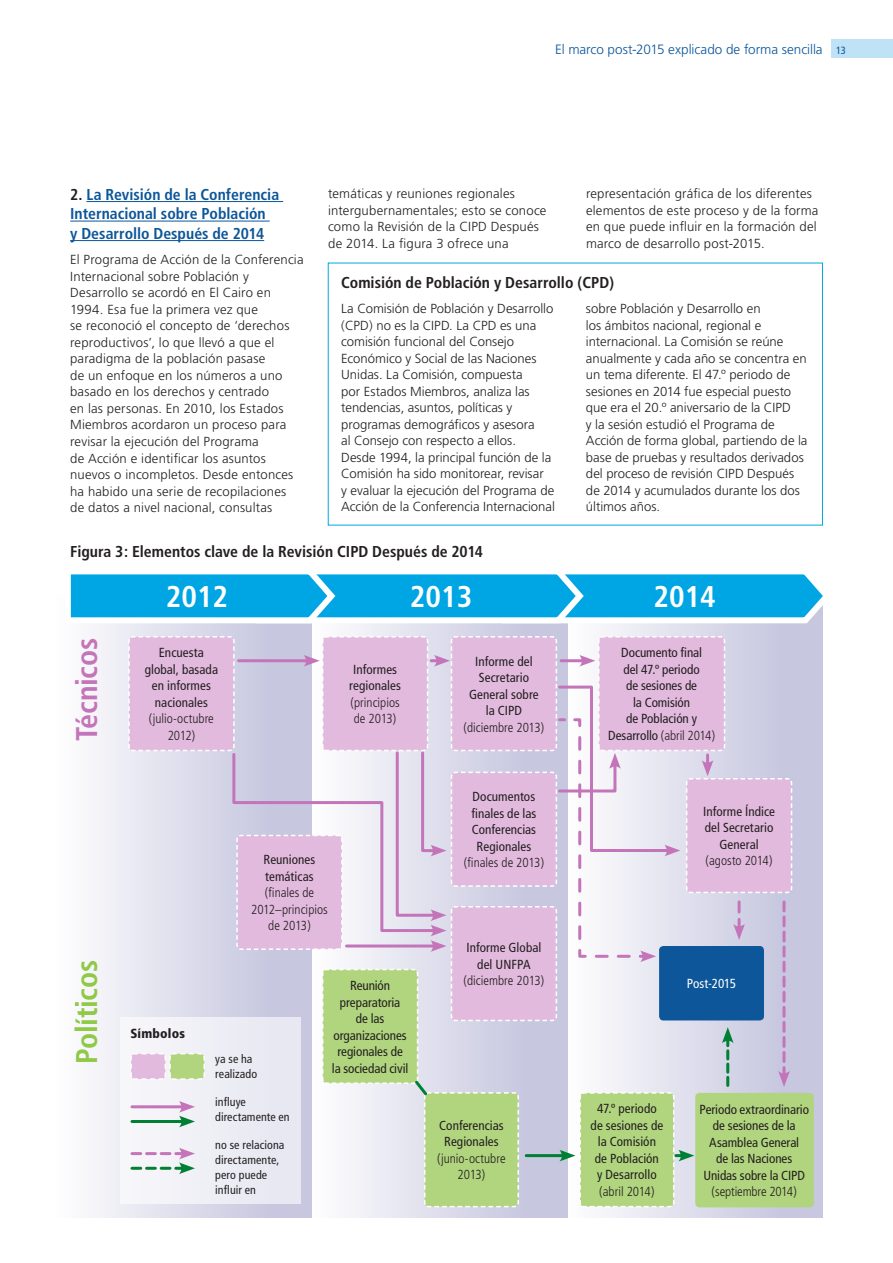
<style>
.page{position:relative;width:893px;height:1263px;background:#fff}
.page>*{position:absolute;margin:0;border:0;box-sizing:border-box;transform-origin:0 0}
.t1{font:700 condensed 30px "Frutiger";color:#fff}
.t2{font:700 condensed 30px "Frutiger";letter-spacing:-.01em;color:#90c848}
.t3{font:700 condensed 30px "Frutiger";letter-spacing:-.01em;color:#c475ba}
.t4{font:700 condensed 15.75px "Frutiger";color:#231f20}
.t5{font:700 condensed 15.75px/19.5px "Frutiger";color:#0c5699}
.t6{font:300 13.5px "Frutiger";color:#0c5699}
.t7{font:300 13.2px/16.5px "Frutiger";letter-spacing:.005em;color:#231f20}
.t8{font:condensed 13.2px/16.5px "Frutiger";color:#231f20;text-align:center}
.t9{font:300 condensed 13.2px/16.5px "Frutiger";color:#231f20;text-align:center}
.t10{font:condensed 13.2px "Frutiger";color:#fff}
.t11{font:900 condensed 13.2px "Frutiger";letter-spacing:.01em;color:#231f20}
.t12{font:condensed 12px/15px "Frutiger";letter-spacing:.005em;color:#231f20}
.s1{font-weight:400;font-stretch:condensed;font-size:10.5px}
.s2{color:#231f20}
.s3{font-weight:300}
</style>
<div class="page">
<div style="left:832px;top:39px;width:61px;height:18px;background:#c0e2f6"></div>
<hr style="left:86px;top:201px;width:197px;height:1px;background:#0c5699">
<hr style="left:70px;top:221px;width:200px;height:1px;background:#0c5699">
<hr style="left:70px;top:240px;width:194px;height:1px;background:#0c5699">
<div style="left:313px;top:596px;width:255px;height:621px;background:linear-gradient(to right,#fdfdfd,#bfbfdc)"></div>
<div style="left:568px;top:596px;width:255px;height:621px;background:linear-gradient(to right,#fdfdfd,#bfbfdc)"></div>
<div style="left:57px;top:596px;width:255px;height:621px;background:linear-gradient(to right,#fdfdfd,#bfbfdc)"></div>
<svg style="left:62px;top:574px;width:761px;height:52px;background:#34b6e7"></svg>
<div style="left:695px;top:1093px;width:119px;height:114px;background:#b1d57e;border-radius:4px"></div>
<div style="left:121px;top:1017px;width:180px;height:186px;background:#f7f7fb"></div>
<svg style="left:127px;top:635px;width:666px;height:573px"></svg>
<p class="t6" style="left:555px;top:42px;width:292px">El marco post-2015 explicado de forma sencilla <span class="s1">13</span></p>
<p class="t5" style="left:70px;top:185px;width:211px"><span class="s2">2.</span> La Revisión de la Conferencia<br>Internacional sobre Población<br>y Desarrollo Después de 2014</p>
<p class="t7" style="left:70px;top:252px;width:235px">El Programa de Acción de la Conferencia Internacional sobre Población y Desarrollo se acordó en El Cairo en 1994. Esa fue la primera vez que<br>se reconoció el concepto de ‘derechos reproductivos’, lo que llevó a que el paradigma de la población pasase<br>de un enfoque en los números a uno basado en los derechos y centrado<br>en las personas. En 2010, los Estados Miembros acordaron un proceso para revisar la ejecución del Programa<br>de Acción e identificar los asuntos nuevos o incompletos. Desde entonces ha habido una serie de recopilaciones de datos a nivel nacional, consultas</p>
<p class="t7" style="left:328px;top:186px;width:220px">temáticas y reuniones regionales intergubernamentales; esto se conoce como la Revisión de la CIPD Después de 2014. La figura 3 ofrece una</p>
<p class="t7" style="left:586px;top:186px;width:234px">representación gráfica de los diferentes elementos de este proceso y de la forma en que puede influir en la formación del marco de desarrollo post-2015.</p>
<p class="t4" style="left:341px;top:273px;width:275px">Comisión de Población y Desarrollo (CPD)</p>
<p class="t7" style="left:341px;top:300px;width:215px">La Comisión de Población y Desarrollo (CPD) no es la CIPD. La CPD es una comisión funcional del Consejo Económico y Social de las Naciones Unidas. La Comisión, compuesta<br>por Estados Miembros, analiza las tendencias, asuntos, políticas y programas demográficos y asesora<br>al Consejo con respecto a ellos.<br>Desde 1994, la principal función de la Comisión ha sido monitorear, revisar<br>y evaluar la ejecución del Programa de Acción de la Conferencia Internacional</p>
<p class="t7" style="left:586px;top:300px;width:223px">sobre Población y Desarrollo en<br>los ámbitos nacional, regional e internacional. La Comisión se reúne anualmente y cada año se concentra en un tema diferente. El 47.º periodo de sesiones en 2014 fue especial puesto que era el 20.º aniversario de la CIPD<br>y la sesión estudió el Programa de Acción de forma global, partiendo de la base de pruebas y resultados derivados del proceso de revisión CIPD Después de 2014 y acumulados durante los dos últimos años.</p>
<p class="t4" style="left:70px;top:542px;width:414px">Figura 3: Elementos clave de la Revisión CIPD Después de 2014</p>
<h1 class="t1" style="left:166px;top:579px;width:64px">2012</h1>
<h1 class="t1" style="left:410px;top:579px;width:64px">2013</h1>
<h1 class="t1" style="left:653px;top:579px;width:64px">2014</h1>
<h1 class="t3" style="left:69px;top:741px;width:105px;rotate:-90deg">Técnicos</h1>
<h1 class="t2" style="left:69px;top:1064px;width:105px;rotate:-90deg">Políticos</h1>
<p class="t8" style="left:145px;top:644px;width:75px">Encuesta global, basada en informes nacionales</p>
<p class="t9" style="left:149px;top:711px;width:66px">(julio-octubre<br>2012)</p>
<p class="t8" style="left:349px;top:661px;width:53px;text-align:left">Informes regionales</p>
<p class="t9" style="left:350px;top:694px;width:51px;text-align:left">(principios de 2013)</p>
<p class="t8" style="left:264px;top:851px;width:53px;text-align:left">Reuniones temáticas</p>
<p class="t9" style="left:251px;top:885px;width:78px">(finales de<br>2012–principios de 2013)</p>
<p class="t11" style="left:130px;top:1025px;width:56px">Símbolos</p>
<p class="t12" style="left:215px;top:1051px;width:44px">ya se ha realizado</p>
<p class="t12" style="left:215px;top:1094px;width:76px">influye directamente en</p>
<p class="t12" style="left:215px;top:1138px;width:71px">no se relaciona directamente, pero puede influir en</p>
<p class="t8" style="left:332px;top:977px;width:78px">Reunión preparatoria<br>de las organizaciones regionales de la sociedad civil</p>
<p class="t8" style="left:469px;top:653px;width:71px">Informe del<br>Secretario<br>General sobre la CIPD</p>
<p class="t9" style="left:463px;top:719px;width:82px">(diciembre 2013)</p>
<p class="t8" style="left:471px;top:788px;width:66px">Documentos finales de las<br>Conferencias<br>Regionales</p>
<p class="t9" style="left:464px;top:854px;width:82px">(finales de 2013)</p>
<p class="t8" style="left:466px;top:939px;width:76px">Informe Global del UNFPA</p>
<p class="t9" style="left:463px;top:972px;width:82px">(diciembre 2013)</p>
<p class="t8" style="left:439px;top:1117px;width:66px">Conferencias<br>Regionales</p>
<p class="t9" style="left:437px;top:1150px;width:70px">(junio-octubre<br>2013)</p>
<p class="t8" style="left:608px;top:644px;width:108px">Documento final<br>del 47.º periodo<br>de sesiones de<br>la Comisión<br>de Población y<br>Desarrollo <span class="s3">(abril 2014)</span></p>
<p class="t8" style="left:703px;top:803px;width:73px">Informe Índice del Secretario<br>General</p>
<p class="t9" style="left:705px;top:853px;width:69px">(agosto 2014)</p>
<p class="t10" style="left:687px;top:976px;width:51px">Post-2015</p>
<p class="t8" style="left:591px;top:1101px;width:74px">47.º periodo de sesiones de la Comisión de Población y Desarrollo</p>
<p class="t9" style="left:599px;top:1183px;width:57px">(abril 2014)</p>
<p class="t8" style="left:699px;top:1101px;width:111px">Periodo extraordinario de sesiones de la<br>Asamblea General<br>de las Naciones<br>Unidas sobre la CIPD</p>
<p class="t9" style="left:712px;top:1184px;width:87px">(septiembre 2014)</p>
</div>
